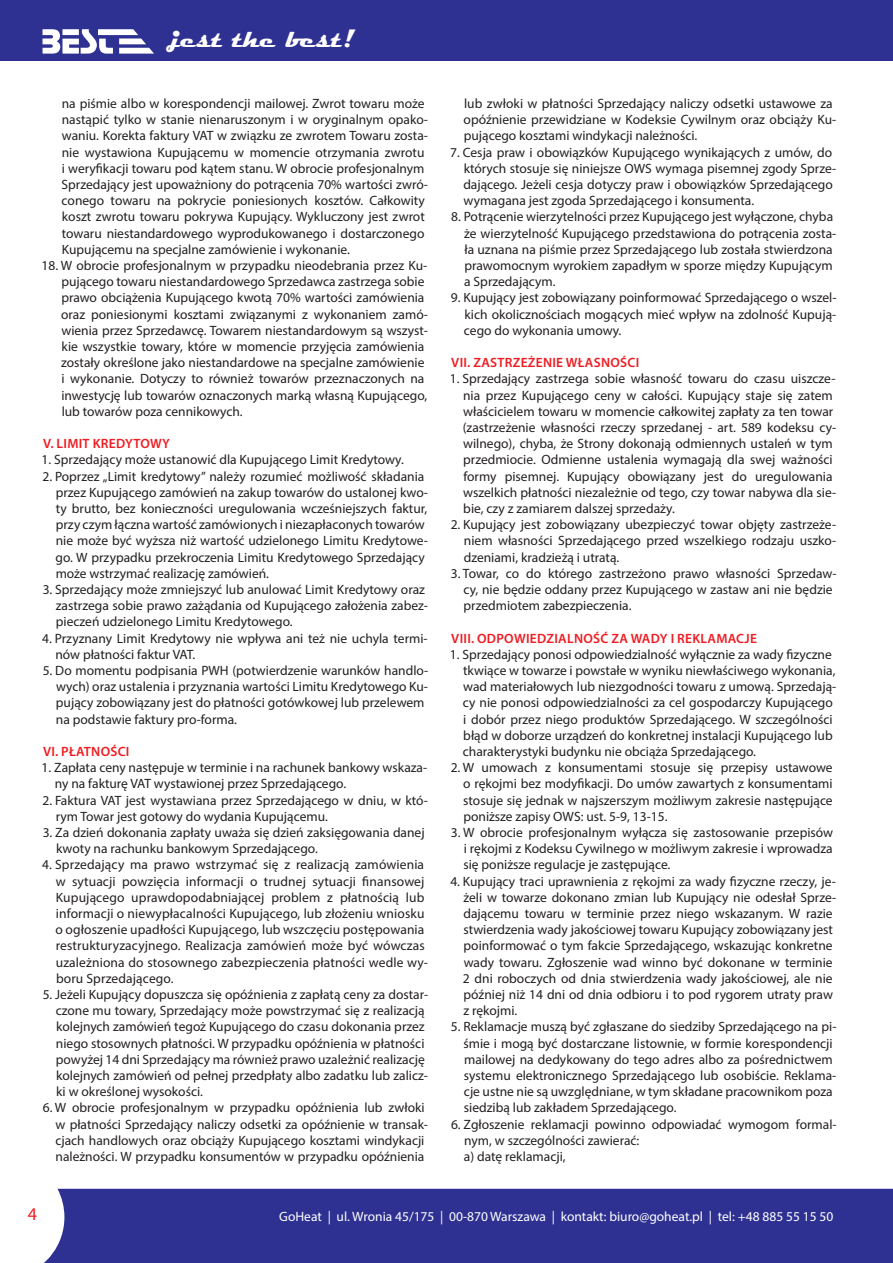
<style>
.page{position:relative;width:893px;height:1263px;background:#fff}
.page>*{position:absolute;margin:0;border:0;box-sizing:border-box;transform-origin:0 0}
.t1{font:700 25.5px "Magneto";color:#fff}
.t2{font:18px "Myriad Pro";color:#ee1d23}
.t3{font:13.5px/16.2px "Myriad Pro";color:#231f20}
.t4{font:600 13.5px "Myriad Pro";letter-spacing:.02em;color:#ee1d23}
.t5{font:13.5px "Myriad Pro";color:#fff}
</style>
<div class="page">
<div style="left:44px;top:1189px;width:849px;height:74px;background:#2e3092"></div>
<div style="left:0;top:0;width:893px;height:61px;background:#2e3092"></div>
<svg style="left:43px;top:29px;width:111px;height:25px"></svg>
<h1 class="t1" style="left:170px;top:24px;width:185px">jest the best!</h1>
<p class="t3" style="left:62px;top:95px;width:368px">na piśmie albo w korespondencji mailowej. Zwrot towaru może nastąpić tylko w stanie nienaruszonym i w oryginalnym opako&shy;waniu. Korekta faktury VAT w związku ze zwrotem Towaru zosta&shy;nie wystawiona Kupującemu w momencie otrzymania zwrotu i weryfikacji towaru pod kątem stanu. W obrocie profesjonalnym Sprzedający jest upoważniony do potrącenia 70% wartości zwró&shy;conego towaru na pokrycie poniesionych kosztów. Całkowity koszt zwrotu towaru pokrywa Kupujący. Wykluczony jest zwrot towaru niestandardowego wyprodukowanego i dostarczonego Kupującemu na specjalne zamówienie i wykonanie.</p>
<p class="t3" style="left:61px;top:257px;width:368px;text-indent:-19px">18. W obrocie profesjonalnym w przypadku nieodebrania przez Ku&shy;pującego towaru niestandardowego Sprzedawca zastrzega sobie prawo obciążenia Kupującego kwotą 70% wartości zamówienia oraz poniesionymi kosztami związanymi z wykonaniem zamó&shy;wienia przez Sprzedawcę. Towarem niestandardowym są wszyst&shy;kie wszystkie towary, które w momencie przyjęcia zamówienia zostały określone jako niestandardowe na specjalne zamówienie i wykonanie. Dotyczy to również towarów przeznaczonych na inwestycję lub towarów oznaczonych marką własną Kupującego, lub towarów poza cennikowych.</p>
<p class="t4" style="left:43px;top:435px;width:128px">V. LIMIT KREDYTOWY</p>
<p class="t3" style="left:42px;top:451px;width:364px">1. Sprzedający może ustanowić dla Kupującego Limit Kredytowy.</p>
<p class="t3" style="left:55px;top:468px;width:374px;text-indent:-13px">2. Poprzez „Limit kredytowy” należy rozumieć możliwość składania przez Kupującego zamówień na zakup towarów do ustalonej kwo&shy;ty brutto, bez konieczności uregulowania wcześniejszych faktur, przy czym łączna wartość zamówionych i niezapłaconych towarów nie może być wyższa niż wartość udzielonego Limitu Kredytowe&shy;go. W przypadku przekroczenia Limitu Kredytowego Sprzedający może wstrzymać realizację zamówień.</p>
<p class="t3" style="left:56px;top:581px;width:374px;text-indent:-13px">3. Sprzedający może zmniejszyć lub anulować Limit Kredytowy oraz zastrzega sobie prawo zażądania od Kupującego założenia zabez&shy;pieczeń udzielonego Limitu Kredytowego.</p>
<p class="t3" style="left:55px;top:630px;width:374px;text-indent:-13px">4. Przyznany Limit Kredytowy nie wpływa ani też nie uchyla termi&shy;nów płatności faktur VAT.</p>
<p class="t3" style="left:56px;top:662px;width:374px;text-indent:-13px">5. Do momentu podpisania PWH (potwierdzenie warunków handlo&shy;wych) oraz ustalenia i przyznania wartości Limitu Kredytowego Ku&shy;pujący zobowiązany jest do płatności gotówkowej lub przelewem na podstawie faktury pro-forma.</p>
<p class="t4" style="left:43px;top:743px;width:88px">VI. PŁATNOŚCI</p>
<p class="t3" style="left:55px;top:759px;width:374px;text-indent:-13px">1. Zapłata ceny następuje w terminie i na rachunek bankowy wskaza&shy;ny na fakturę VAT wystawionej przez Sprzedającego.</p>
<p class="t3" style="left:56px;top:792px;width:374px;text-indent:-13px">2. Faktura VAT jest wystawiana przez Sprzedającego w dniu, w któ&shy;rym Towar jest gotowy do wydania Kupującemu.</p>
<p class="t3" style="left:56px;top:824px;width:370px;text-indent:-13px">3. Za dzień dokonania zapłaty uważa się dzień zaksięgowania danej kwoty na rachunku bankowym Sprzedającego.</p>
<p class="t3" style="left:56px;top:856px;width:374px;text-indent:-13px">4. Sprzedający ma prawo wstrzymać się z realizacją zamówienia w sytuacji powzięcia informacji o trudnej sytuacji finansowej Kupującego uprawdopodabniającej problem z płatnością lub informacji o niewypłacalności Kupującego, lub złożeniu wniosku o ogłoszenie upadłości Kupującego, lub wszczęciu postępowania restrukturyzacyjnego. Realizacja zamówień może być wówczas uzależniona do stosownego zabezpieczenia płatności wedle wy&shy;boru Sprzedającego.</p>
<p class="t3" style="left:56px;top:986px;width:374px;text-indent:-13px">5. Jeżeli Kupujący dopuszcza się opóźnienia z zapłatą ceny za dostar&shy;czone mu towary, Sprzedający może powstrzymać się z realizacją kolejnych zamówień tegoż Kupującego do czasu dokonania przez niego stosownych płatności. W przypadku opóźnienia w płatności powyżej 14 dni Sprzedający ma również prawo uzależnić realizację kolejnych zamówień od pełnej przedpłaty albo zadatku lub zalicz&shy;ki w określonej wysokości.</p>
<p class="t3" style="left:55px;top:1099px;width:374px;text-indent:-13px">6. W obrocie profesjonalnym w przypadku opóźnienia lub zwłoki w płatności Sprzedający naliczy odsetki za opóźnienie w transak&shy;cjach handlowych oraz obciąży Kupującego kosztami windykacji należności. W przypadku konsumentów w przypadku opóźnienia</p>
<p class="t3" style="left:464px;top:95px;width:374px">lub zwłoki w płatności Sprzedający naliczy odsetki ustawowe za opóźnienie przewidziane w Kodeksie Cywilnym oraz obciąży Ku&shy;pującego kosztami windykacji należności.</p>
<p class="t3" style="left:463px;top:144px;width:374px;text-indent:-13px">7. Cesja praw i obowiązków Kupującego wynikających z umów, do których stosuje się niniejsze OWS wymaga pisemnej zgody Sprze&shy;dającego. Jeżeli cesja dotyczy praw i obowiązków Sprzedającego wymagana jest zgoda Sprzedającego i konsumenta.</p>
<p class="t3" style="left:464px;top:208px;width:374px;text-indent:-13px">8. Potrącenie wierzytelności przez Kupującego jest wyłączone, chyba że wierzytelność Kupującego przedstawiona do potrącenia zosta&shy;ła uznana na piśmie przez Sprzedającego lub została stwierdzona prawomocnym wyrokiem zapadłym w sporze między Kupującym a Sprzedającym.</p>
<p class="t3" style="left:464px;top:289px;width:374px;text-align:justify;text-indent:-13px">9. Kupujący jest zobowiązany poinformować Sprzedającego o wszel&shy;kich okolicznościach mogących mieć wpływ na zdolność Kupują&shy;cego do wykonania umowy.</p>
<p class="t4" style="left:451px;top:354px;width:189px">VII. ZASTRZEŻENIE WŁASNOŚCI</p>
<p class="t3" style="left:463px;top:370px;width:375px;text-indent:-13px">1. Sprzedający zastrzega sobie własność towaru do czasu uiszcze&shy;nia przez Kupującego ceny w całości. Kupujący staje się zatem właścicielem towaru w momencie całkowitej zapłaty za ten towar (zastrzeżenie własności rzeczy sprzedanej - art. 589 kodeksu cy&shy;wilnego), chyba, że Strony dokonają odmiennych ustaleń w tym przedmiocie. Odmienne ustalenia wymagają dla swej ważności formy pisemnej. Kupujący obowiązany jest do uregulowania wszelkich płatności niezależnie od tego, czy towar nabywa dla sie&shy;bie, czy z zamiarem dalszej sprzedaży.</p>
<p class="t3" style="left:464px;top:516px;width:374px;text-align:justify;text-indent:-13px">2. Kupujący jest zobowiązany ubezpieczyć towar objęty zastrzeże&shy;niem własności Sprzedającego przed wszelkiego rodzaju uszko&shy;dzeniami, kradzieżą i utratą.</p>
<p class="t3" style="left:463px;top:565px;width:375px;text-indent:-12px">3. Towar, co do którego zastrzeżono prawo własności Sprzedaw&shy;cy, nie będzie oddany przez Kupującego w zastaw ani nie będzie przedmiotem zabezpieczenia.</p>
<p class="t4" style="left:451px;top:629px;width:307px">VIII. ODPOWIEDZIALNOŚĆ ZA WADY I REKLAMACJE</p>
<p class="t3" style="left:463px;top:646px;width:375px;text-indent:-13px">1. Sprzedający ponosi odpowiedzialność wyłącznie za wady fizyczne tkwiące w towarze i powstałe w wyniku niewłaściwego wykonania, wad materiałowych lub niezgodności towaru z umową. Sprzedają&shy;cy nie ponosi odpowiedzialności za cel gospodarczy Kupującego i dobór przez niego produktów Sprzedającego. W szczególności błąd w doborze urządzeń do konkretnej instalacji Kupującego lub charakterystyki budynku nie obciąża Sprzedającego.</p>
<p class="t3" style="left:463px;top:759px;width:371px;text-align:justify;text-indent:-13px">2. W umowach z konsumentami stosuje się przepisy ustawowe o rękojmi bez modyfikacji. Do umów zawartych z konsumentami stosuje się jednak w najszerszym możliwym zakresie następujące poniższe zapisy OWS: ust. 5-9, 13-15.</p>
<p class="t3" style="left:463px;top:824px;width:371px;text-align:justify;text-indent:-13px">3. W obrocie profesjonalnym wyłącza się zastosowanie przepisów i rękojmi z Kodeksu Cywilnego w możliwym zakresie i wprowadza się poniższe regulacje je zastępujące.</p>
<p class="t3" style="left:463px;top:873px;width:375px;text-indent:-13px">4. Kupujący traci uprawnienia z rękojmi za wady fizyczne rzeczy, je&shy;żeli w towarze dokonano zmian lub Kupujący nie odesłał Sprze&shy;dającemu towaru w terminie przez niego wskazanym. W razie stwierdzenia wady jakościowej towaru Kupujący zobowiązany jest poinformować o tym fakcie Sprzedającego, wskazując konkretne wady towaru. Zgłoszenie wad winno być dokonane w terminie 2 dni roboczych od dnia stwierdzenia wady jakościowej, ale nie później niż 14 dni od dnia odbioru i to pod rygorem utraty praw z rękojmi.</p>
<p class="t3" style="left:463px;top:1018px;width:374px;text-indent:-13px">5. Reklamacje muszą być zgłaszane do siedziby Sprzedającego na pi&shy;śmie i mogą być dostarczane listownie, w formie korespondencji mailowej na dedykowany do tego adres albo za pośrednictwem systemu elektronicznego Sprzedającego lub osobiście. Reklama&shy;cje ustne nie są uwzględniane, w tym składane pracownikom poza siedzibą lub zakładem Sprzedającego.</p>
<p class="t3" style="left:464px;top:1116px;width:374px;text-indent:-13px">6. Zgłoszenie reklamacji powinno odpowiadać wymogom formal&shy;nym, w szczególności zawierać:<br>a) datę reklamacji,</p>
<h2 class="t2" style="left:28px;top:1203px;width:11px">4</h2>
<p class="t5" style="left:279px;top:1208px;width:556px">GoHeat | ul. Wronia 45/175 | 00-870 Warszawa | kontakt: biuro@goheat.pl | tel: +48 885 55 15 50</p>
</div>
